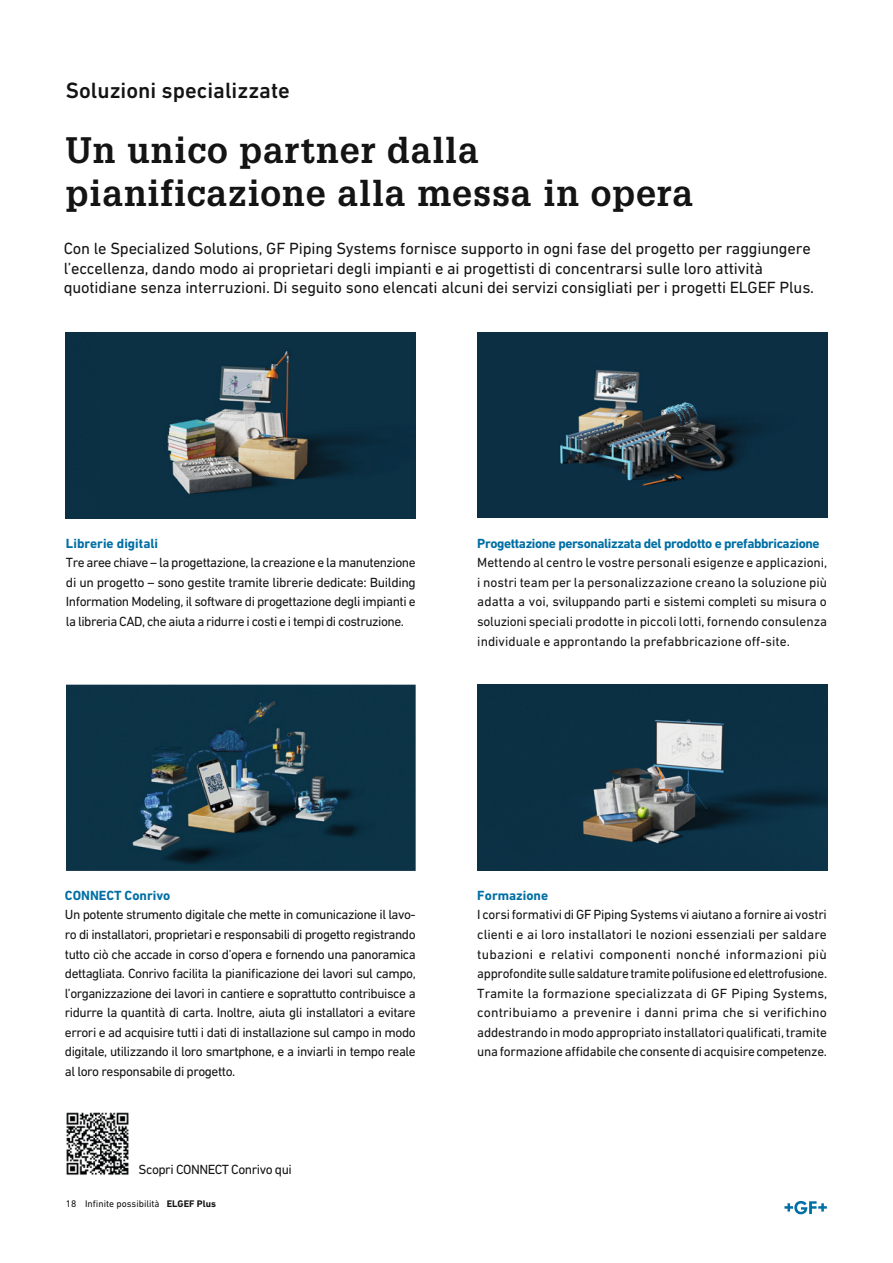
<style>
.page{position:relative;width:893px;height:1263px;background:#fff}
.page>*{position:absolute;margin:0;border:0;box-sizing:border-box;transform-origin:0 0}
.t1{font:700 36px/43.5px "Glypha LT Pro";letter-spacing:.025em;color:#131413}
.t2{font:500 22.5px "DIN Next W1 G";color:#131413}
.t3{font:16.5px/19.5px "DIN Next W1 G";letter-spacing:-.01em;color:#131413}
.t4{font:13.5px/19.5px "DIN Next W1 G";letter-spacing:-.035em;color:#131413;text-align:justify}
.t5{font:700 13.5px "DIN Next W1 G";letter-spacing:-.03em;color:#006fa4}
.t6{font:700 13.5px "DIN Next W1 G";color:#006fa4}
.t7{font:9.75px "DIN Next W1 G";color:#131413}
.s1{font-weight:700}
</style>
<div class="page">
<svg style="left:784px;top:1201px;width:43px;height:13px"></svg>
<img style="left:477px;top:333px;width:350px;height:185px">
<img style="left:477px;top:685px;width:350px;height:186px">
<img style="left:66px;top:685px;width:350px;height:186px">
<img style="left:66px;top:333px;width:350px;height:186px">
<img style="left:66px;top:1112px;width:63px;height:63px">
<h2 class="t2" style="left:66px;top:77px;width:226px">Soluzioni specializzate</h2>
<h1 class="t1" style="left:66px;top:127px;width:629px">Un unico partner dalla pianificazione alla messa in opera</h1>
<p class="t3" style="left:64px;top:239px;width:752px">Con le Specialized Solutions, GF Piping Systems fornisce supporto in ogni fase del progetto per raggiungere l’eccellenza, dando modo ai proprietari degli impianti e ai progettisti di concentrarsi sulle loro attività quotidiane senza interruzioni. Di seguito sono elencati alcuni dei servizi consigliati per i progetti ELGEF Plus.</p>
<p class="t6" style="left:66px;top:535px;width:94px">Librerie digitali</p>
<p class="t4" style="left:66px;top:553px;width:351px">Tre aree chiave – la progettazione, la creazione e la manutenzione di un progetto – sono gestite tramite librerie dedicate: Building Information Modeling, il software di progettazione degli impianti e la libreria CAD, che aiuta a ridurre i costi e i tempi di costruzione.</p>
<p class="t5" style="left:477px;top:535px;width:344px">Progettazione personalizzata del prodotto e prefabbricazione</p>
<p class="t4" style="left:477px;top:553px;width:351px">Mettendo al centro le vostre personali esigenze e applicazioni, i nostri team per la personalizzazione creano la soluzione più adatta a voi, sviluppando parti e sistemi completi su misura o soluzioni speciali prodotte in piccoli lotti, fornendo consulenza individuale e approntando la prefabbricazione off-site.</p>
<p class="t6" style="left:65px;top:887px;width:107px">CONNECT Conrivo</p>
<p class="t4" style="left:65px;top:905px;width:352px">Un potente strumento digitale che mette in comunicazione il lavo&shy;ro di installatori, proprietari e responsabili di progetto registrando tutto ciò che accade in corso d’opera e fornendo una panoramica dettagliata. Conrivo facilita la pianificazione dei lavori sul campo, l’organizzazione dei lavori in cantiere e soprattutto contribuisce a ridurre la quantità di carta. Inoltre, aiuta gli installatori a evitare errori e ad acquisire tutti i dati di installazione sul campo in modo digitale, utilizzando il loro smartphone, e a inviarli in tempo reale al loro responsabile di progetto.</p>
<p class="t4" style="left:139px;top:1159px;width:155px">Scopri CONNECT Conrivo qui</p>
<p class="t7" style="left:66px;top:1197px;width:152px">18 Infinite possibilità <span class="s1">ELGEF Plus</span></p>
<p class="t6" style="left:477px;top:887px;width:72px">Formazione</p>
<p class="t4" style="left:477px;top:905px;width:351px">I corsi formativi di GF Piping Systems vi aiutano a fornire ai vostri clienti e ai loro installatori le nozioni essenziali per saldare tubazioni e relativi componenti nonché informazioni più approfondite sulle saldature tramite polifusione ed elettrofusione.<br>Tramite la formazione specializzata di GF Piping Systems, contribuiamo a prevenire i danni prima che si verifichino addestrando in modo appropriato installatori qualificati, tramite una formazione affidabile che consente di acquisire competenze.</p>
</div>
